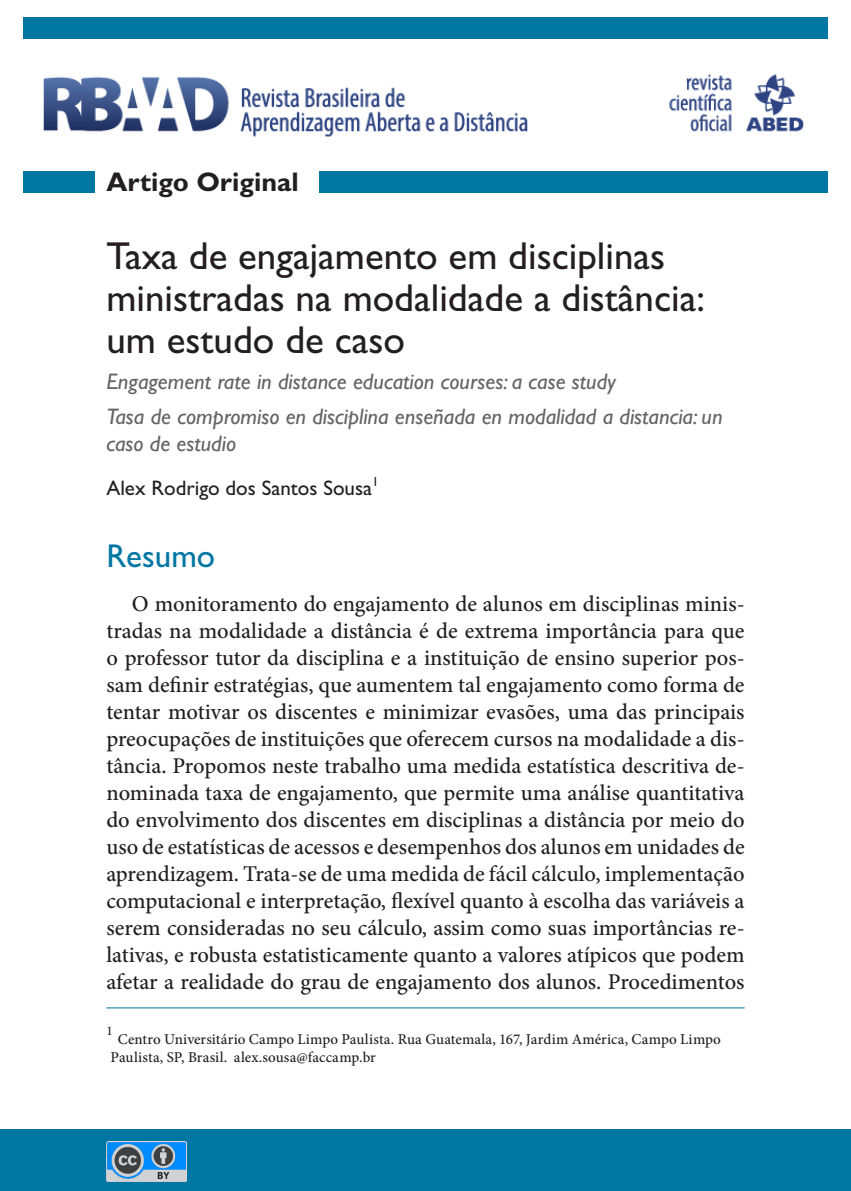
<style>
.page{position:relative;width:851px;height:1191px;background:#fff}
.page>*{position:absolute;margin:0;border:0;box-sizing:border-box;transform-origin:0 0}
.Título_Artigo{font:39px/42px "Gill Sans Std";color:#231f20}
.Titulo{font:33px "Gill Sans Std";color:#0076a3}
.secao_da_revista{font:700 27px "Gill Sans Std";color:#231f20}
.Texto_corrido{font:500 22.5px/27px "Minion Pro";color:#231f20;text-align:justify}
.titulo_artigo_traduc{font:italic 22.5px/27px "Gill Sans Std";color:#636366}
.Autor_Artigo{font:21px "Gill Sans Std";color:#231f20}
.Nota_de_rodapé{font:500 15px/18px "Minion Pro";letter-spacing:.005em;color:#231f20}
.Nota_de_rodapé-2{font:500 13.05px "Minion Pro";color:#231f20}
</style>
<div class="page">
<hr style="left:104px;top:0;width:1px;height:467px;background:#0076a3">
<div style="left:23px;top:17px;width:804px;height:21px;background:#0076a3"></div>
<div style="left:23px;top:171px;width:804px;height:22px;background:#0076a3"></div>
<img style="left:43px;top:65px;width:761px;height:80px">
<div style="left:0;top:1129px;width:850px;height:62px;background:#0076a3"></div>
<div style="left:95px;top:163px;width:224px;height:34px;background:#fff"></div>
<img style="left:107px;top:1141px;width:80px;height:40px">
<hr style="left:106px;top:1007px;width:638px;height:1px;background:#0076a3">
<p class="secao_da_revista" style="left:106px;top:166px;width:194px">Artigo Original</p>
<p class="Título_Artigo" style="left:106px;top:235px;width:600px">Taxa de engajamento em disciplinas ministradas na modalidade a distância: um estudo de caso</p>
<p class="titulo_artigo_traduc" style="left:106px;top:368px;width:511px">Engagement rate in distance education courses: a case study</p>
<p class="titulo_artigo_traduc" style="left:106px;top:403px;width:617px">Tasa de compromiso en disciplina enseñada en modalidad a distancia: un caso de estudio</p>
<p class="Autor_Artigo" style="left:106px;top:476px;width:274px">Alex Rodrigo dos Santos Sousa<sup>1</sup></p>
<p class="Titulo" style="left:106px;top:536px;width:110px">Resumo</p>
<p class="Texto_corrido" style="left:106px;top:590px;width:639px;text-indent:26px">O monitoramento do engajamento de alunos em disciplinas minis&shy;tradas na modalidade a distância é de extrema importância para que o professor tutor da disciplina e a instituição de ensino superior pos&shy;sam definir estratégias, que aumentem tal engajamento como forma de tentar motivar os discentes e minimizar evasões, uma das principais preocupações de instituições que oferecem cursos na modalidade a dis&shy;tância. Propomos neste trabalho uma medida estatística descritiva de&shy;nominada taxa de engajamento, que permite uma análise quantitativa do envolvimento dos discentes em disciplinas a distância por meio do uso de estatísticas de acessos e desempenhos dos alunos em unidades de aprendizagem. Trata-se de uma medida de fácil cálculo, implementação computacional e interpretação, flexível quanto à escolha das variáveis a serem consideradas no seu cálculo, assim como suas importâncias re&shy;lativas, e robusta estatisticamente quanto a valores atípicos que podem afetar a realidade do grau de engajamento dos alunos. Procedimentos</p>
<p class="Nota_de_rodapé-2" style="left:106px;top:1022px;width:8px">1</p>
<p class="Nota_de_rodapé" style="left:111px;top:1030px;width:611px;text-indent:7px">Centro Universitário Campo Limpo Paulista. Rua Guatemala, 167, Jardim América, Campo Limpo<br>Paulista, SP, Brasil. alex.sousa@faccamp.br</p>
</div>
